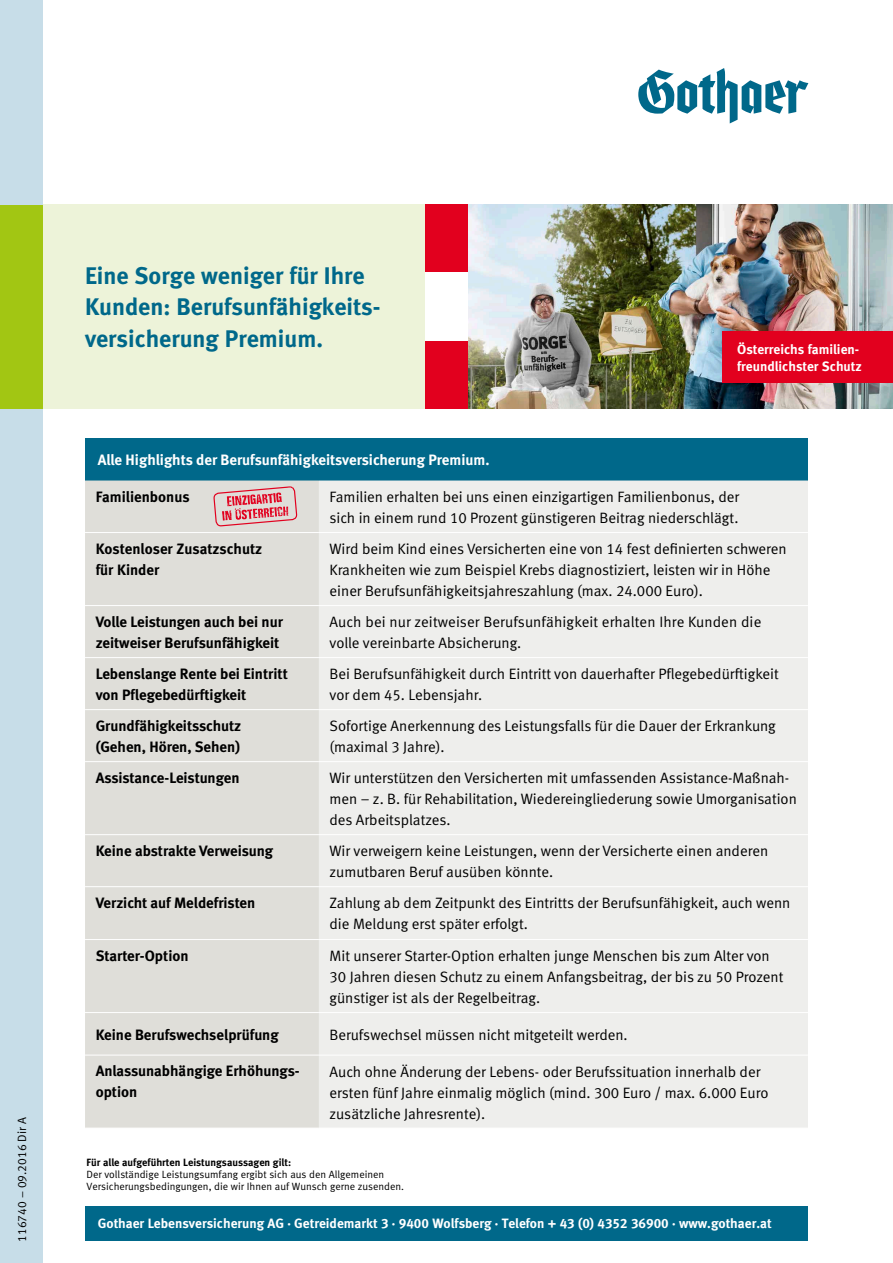
<style>
.page{position:relative;width:893px;height:1263px;background:#fff}
.page>*{position:absolute;margin:0;border:0;box-sizing:border-box;transform-origin:0 0}
.t1{font:700 24px/31.5px "Meta";color:#00688a}
.t2{font:15px/21px "Meta Normal LF";color:#000}
.t3{font:700 15px/21px "Meta";color:#000}
.t4{font:700 15px "Meta";color:#fff}
.t5{font:15px/21px "Meta Bold LF";color:#000}
.t6{font:13.5px/16.5px "Meta Bold LF";color:#fff}
.t7{font:12px "Meta Normal LF";color:#000}
.t8{font:10.5px/12px "Meta Normal LF";color:#000}
.t9{font:10.5px "Meta Bold LF";color:#000}
</style>
<div class="page">
<div style="left:43px;top:204px;width:382px;height:204px;background:#edf3d9"></div>
<div style="left:85px;top:1206px;width:723px;height:34px;background:#00688a"></div>
<img style="left:468px;top:204px;width:425px;height:204px">
<div style="left:723px;top:332px;width:170px;height:51px;background:#e2001e"></div>
<div style="left:425px;top:204px;width:43px;height:204px;background:#e2001e"></div>
<div style="left:425px;top:272px;width:43px;height:68px;background:#fff"></div>
<div style="left:85px;top:438px;width:723px;height:42px;background:#00688a"></div>
<div style="left:85px;top:480px;width:234px;height:648px;background:#dfded9"></div>
<div style="left:319px;top:480px;width:489px;height:648px;background:#eeeeec"></div>
<hr style="left:85px;top:657px;width:234px;height:1px;background:#fff">
<hr style="left:319px;top:657px;width:489px;height:1px;background:#fff">
<hr style="left:85px;top:709px;width:234px;height:1px;background:#fff">
<hr style="left:319px;top:709px;width:489px;height:1px;background:#fff">
<hr style="left:85px;top:761px;width:234px;height:1px;background:#fff">
<hr style="left:319px;top:761px;width:489px;height:1px;background:#fff">
<hr style="left:85px;top:834px;width:234px;height:1px;background:#fff">
<hr style="left:319px;top:834px;width:489px;height:1px;background:#fff">
<hr style="left:85px;top:886px;width:234px;height:1px;background:#fff">
<hr style="left:319px;top:886px;width:489px;height:1px;background:#fff">
<hr style="left:85px;top:939px;width:234px;height:1px;background:#fff">
<hr style="left:319px;top:939px;width:489px;height:1px;background:#fff">
<hr style="left:85px;top:1012px;width:234px;height:1px;background:#fff">
<hr style="left:319px;top:1012px;width:489px;height:1px;background:#fff">
<hr style="left:85px;top:1055px;width:234px;height:1px;background:#fff">
<hr style="left:319px;top:1055px;width:489px;height:1px;background:#fff">
<hr style="left:85px;top:532px;width:234px;height:1px;background:#fff">
<hr style="left:319px;top:532px;width:489px;height:1px;background:#fff">
<hr style="left:85px;top:605px;width:234px;height:1px;background:#fff">
<hr style="left:319px;top:605px;width:489px;height:1px;background:#fff">
<div style="left:0;top:408px;width:43px;height:855px;background:#c7dde8"></div>
<div style="left:0;top:204px;width:43px;height:204px;background:#a2c613"></div>
<div style="left:0;top:0;width:43px;height:204px;background:#c7dde8"></div>
<svg style="left:638px;top:68px;width:170px;height:55px"></svg>
<svg style="left:214px;top:480px;width:83px;height:69px;background:#debabb"></svg>
<p class="t7" style="left:15px;top:1242px;width:126px;rotate:-90deg">116740 – 09.2016 Dir A</p>
<h1 class="t1" style="left:85px;top:260px;width:297px">Eine Sorge weniger für Ihre<br>Kunden: Berufsunfähigkeits&shy;versicherung Premium.</h1>
<p class="t6" style="left:737px;top:341px;width:126px">Österreichs familien&shy;freundlichster Schutz</p>
<p class="t4" style="left:98px;top:451px;width:393px">Alle Highlights der Berufsunfähigkeitsversicherung Premium.</p>
<p class="t5" style="left:96px;top:486px;width:96px">Familienbonus</p>
<p class="t2" style="left:330px;top:486px;width:411px">Familien erhalten bei uns einen einzigartigen Familienbonus, der sich in einem rund 10 Prozent günstigeren Beitrag niederschlägt.</p>
<p class="t5" style="left:96px;top:538px;width:168px">Kostenloser Zusatzschutz für Kinder</p>
<p class="t2" style="left:330px;top:538px;width:459px">Wird beim Kind eines Versicherten eine von 14 fest definierten schweren<br>Krankheiten wie zum Beispiel Krebs diagnostiziert, leisten wir in Höhe einer Berufsunfähigkeitsjahreszahlung (max. 24.000 Euro).</p>
<p class="t3" style="left:96px;top:611px;width:189px">Volle Leistungen auch bei nur zeitweiser Berufsunfähigkeit</p>
<p class="t2" style="left:330px;top:611px;width:433px">Auch bei nur zeitweiser Berufsunfähigkeit erhalten Ihre Kunden die volle vereinbarte Absicherung.</p>
<p class="t3" style="left:96px;top:663px;width:194px">Lebenslange Rente bei Eintritt von Pflegebedürftigkeit</p>
<p class="t2" style="left:330px;top:663px;width:451px">Bei Berufsunfähigkeit durch Eintritt von dauerhafter Pflegebedürftigkeit vor dem 45. Lebensjahr.</p>
<p class="t3" style="left:96px;top:715px;width:147px">Grundfähigkeitsschutz (Gehen, Hören, Sehen)</p>
<p class="t2" style="left:330px;top:715px;width:448px">Sofortige Anerkennung des Leistungsfalls für die Dauer der Erkrankung (maximal 3 Jahre).</p>
<p class="t3" style="left:96px;top:767px;width:145px">Assistance-Leistungen</p>
<p class="t2" style="left:330px;top:767px;width:469px">Wir unterstützen den Versicherten mit umfassenden Assistance-Maßnah&shy;men – z. B. für Rehabilitation, Wiedereingliederung sowie Umorganisation des Arbeitsplatzes.</p>
<p class="t3" style="left:96px;top:840px;width:179px">Keine abstrakte Verweisung</p>
<p class="t2" style="left:330px;top:840px;width:440px">Wir verweigern keine Leistungen, wenn der Versicherte einen anderen zumutbaren Beruf ausüben könnte.</p>
<p class="t3" style="left:96px;top:892px;width:161px">Verzicht auf Meldefristen</p>
<p class="t2" style="left:330px;top:892px;width:462px">Zahlung ab dem Zeitpunkt des Eintritts der Berufsunfähigkeit, auch wenn die Meldung erst später erfolgt.</p>
<p class="t3" style="left:96px;top:945px;width:94px">Starter-Option</p>
<p class="t2" style="left:330px;top:945px;width:455px">Mit unserer Starter-Option erhalten junge Menschen bis zum Alter von<br>30 Jahren diesen Schutz zu einem Anfangsbeitrag, der bis zu 50 Prozent günstiger ist als der Regelbeitrag.</p>
<p class="t3" style="left:96px;top:1024px;width:184px">Keine Berufswechselprüfung</p>
<p class="t2" style="left:330px;top:1024px;width:300px">Berufswechsel müssen nicht mitgeteilt werden.</p>
<p class="t3" style="left:96px;top:1060px;width:206px">Anlassunabhängige Erhöhungs&shy;option</p>
<p class="t2" style="left:330px;top:1061px;width:440px">Auch ohne Änderung der Lebens- oder Berufssituation innerhalb der ersten fünf Jahre einmalig möglich (mind. 300 Euro / max. 6.000 Euro zusätzliche Jahresrente).</p>
<p class="t9" style="left:87px;top:1156px;width:206px">Für alle aufgeführten Leistungsaussagen gilt:</p>
<p class="t8" style="left:87px;top:1168px;width:319px">Der vollständige Leistungsumfang ergibt sich aus den Allgemeinen<br>Versicherungsbedingungen, die wir Ihnen auf Wunsch gerne zusenden.</p>
<p class="t6" style="left:98px;top:1215px;width:675px">Gothaer Lebensversicherung AG · Getreidemarkt 3 · 9400 Wolfsberg · Telefon + 43 (0) 4352 36900 · www.gothaer.at</p>
</div>
